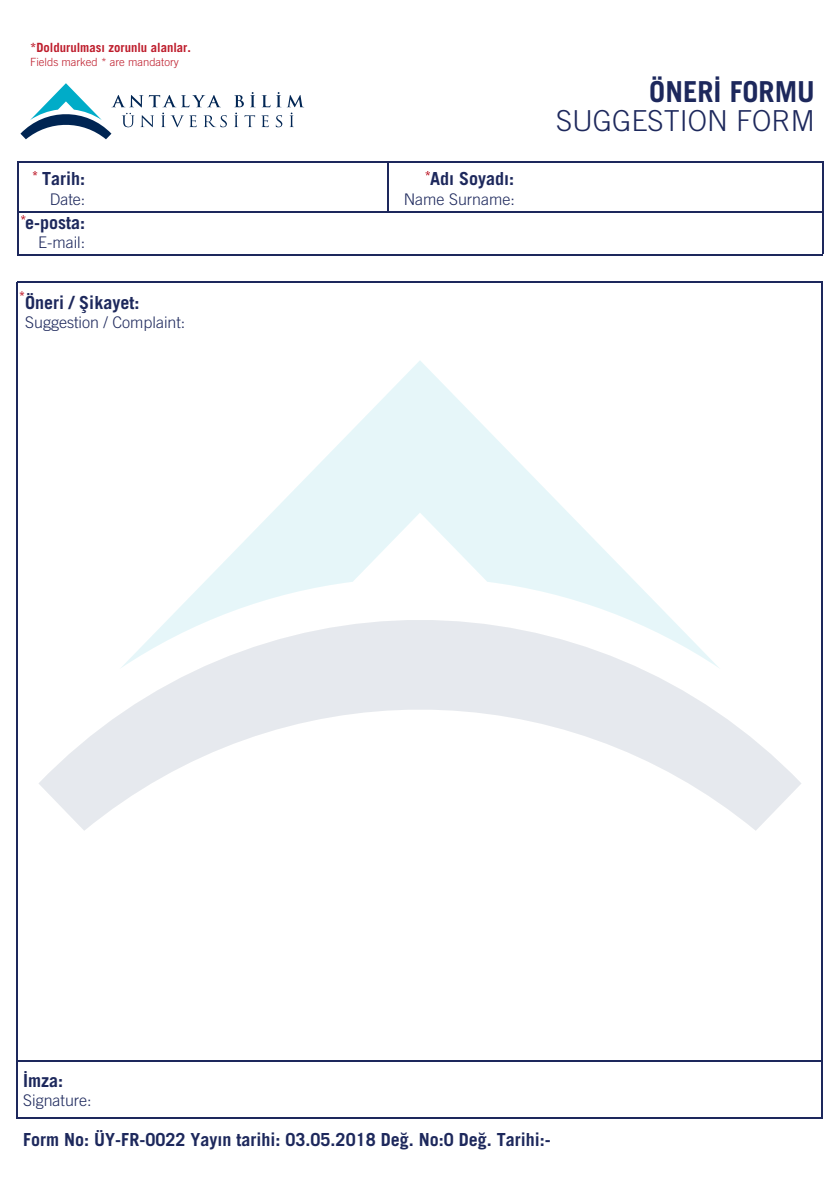
<style>
.page{position:relative;width:840px;height:1191px;background:#fff}
.page>*{position:absolute;margin:0;border:0;box-sizing:border-box;transform-origin:0 0}
.t1{font:300 28.8px "Trade Gothic";color:#1d285c}
.t2{font:700 28.8px "Trade Gothic";color:#1d285c}
.t3{font:700 18px "Trade Gothic";color:#1d285c}
.t4{font:300 16px "Trade Gothic";color:#1d285c}
.t5{font:700 12.6px "Trade Gothic";color:#be1d2c}
.t6{font:300 11.2px "Trade Gothic";color:#be1d2c}
</style>
<div class="page">
<svg style="left:221px;top:361px;width:398px;height:204px"></svg>
<svg style="left:39px;top:565px;width:762px;height:266px"></svg>
<hr style="left:17px;top:211px;width:805px;height:1px;background:#1d285c">
<hr style="left:17px;top:161px;width:805px;height:2px;background:#1d285c">
<hr style="left:387px;top:161px;width:2px;height:50px;background:#1d285c">
<hr style="left:17px;top:161px;width:2px;height:93px;background:#1d285c">
<hr style="left:17px;top:254px;width:805px;height:1px;background:#1d285c">
<hr style="left:17px;top:282px;width:1px;height:836px;background:#1d285c">
<hr style="left:820px;top:282px;width:2px;height:836px;background:#1d285c">
<hr style="left:17px;top:281px;width:805px;height:2px;background:#1d285c">
<hr style="left:17px;top:1117px;width:805px;height:1px;background:#1d285c">
<hr style="left:17px;top:1060px;width:805px;height:1px;background:#1d285c">
<svg style="left:234px;top:95px;width:10px;height:12px"></svg>
<svg style="left:250px;top:92px;width:5px;height:15px"></svg>
<svg style="left:261px;top:95px;width:9px;height:12px"></svg>
<svg style="left:276px;top:92px;width:28px;height:15px"></svg>
<svg style="left:20px;top:83px;width:207px;height:56px"></svg>
<svg style="left:234px;top:113px;width:4px;height:14px"></svg>
<svg style="left:244px;top:115px;width:11px;height:12px"></svg>
<svg style="left:261px;top:115px;width:7px;height:12px"></svg>
<svg style="left:276px;top:115px;width:6px;height:12px"></svg>
<svg style="left:289px;top:113px;width:5px;height:14px"></svg>
<hr style="left:821px;top:161px;width:1px;height:93px;background:#1d285c">
<svg style="left:33px;top:171px;width:4px;height:5px"></svg>
<svg style="left:425px;top:171px;width:5px;height:5px"></svg>
<svg style="left:21px;top:215px;width:5px;height:5px"></svg>
<svg style="left:20px;top:291px;width:4px;height:5px"></svg>
<p class="t5" style="left:30px;top:40px;width:162px">*Doldurulması zorunlu alanlar.</p>
<p class="t6" style="left:30px;top:55px;width:150px">Fields marked * are mandatory</p>
<p class="t3" style="left:42px;top:168px;width:45px">Tarih:</p>
<p class="t4" style="left:50px;top:189px;width:37px">Date:</p>
<p class="t3" style="left:25px;top:212px;width:61px">e-posta:</p>
<p class="t4" style="left:38px;top:233px;width:49px">E-mail:</p>
<p class="t3" style="left:25px;top:291px;width:116px">Öneri / Şikayet:</p>
<p class="t4" style="left:25px;top:312px;width:162px">Suggestion / Complaint:</p>
<p class="t3" style="left:430px;top:168px;width:86px">Adı Soyadı:</p>
<p class="t4" style="left:403px;top:189px;width:113px">Name Surname:</p>
<h1 class="t2" style="left:649px;top:74px;width:167px">ÖNERİ FORMU</h1>
<h1 class="t1" style="left:555px;top:104px;width:260px">SUGGESTION FORM</h1>
<p class="t3" style="left:23px;top:1069px;width:41px">İmza:</p>
<p class="t4" style="left:23px;top:1090px;width:70px">Signature:</p>
<p class="t3" style="left:23px;top:1128px;width:529px">Form No: ÜY-FR-0022 Yayın tarihi: 03.05.2018 Değ. No:0 Değ. Tarihi:-</p>
</div>
